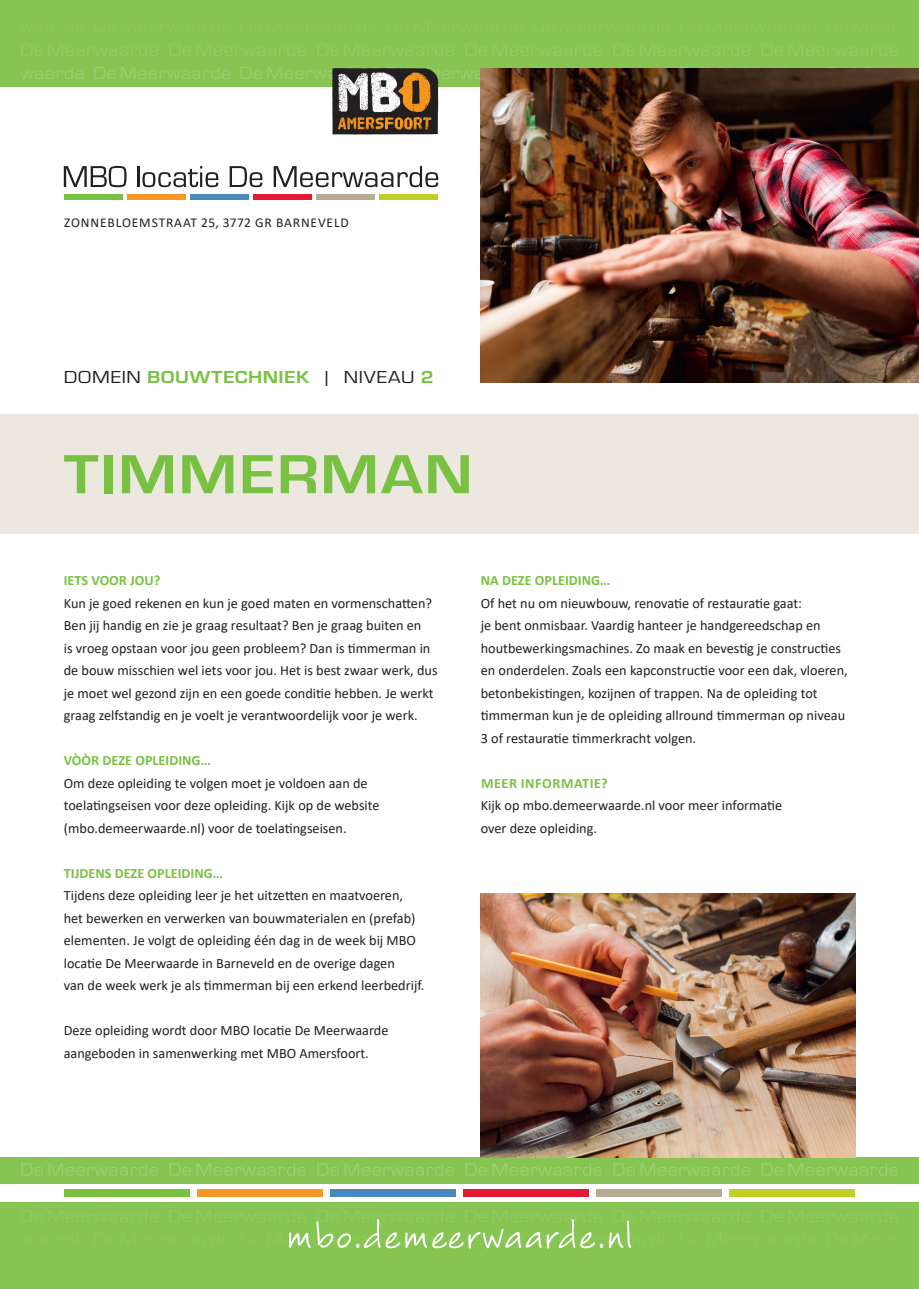
<style>
.page{position:relative;width:919px;height:1289px;background:#fff}
.page>*{position:absolute;margin:0;border:0;box-sizing:border-box;transform-origin:0 0}
.t1{font:64.2px "V Hand Medium";letter-spacing:.05em;color:#fff;scale:.9 1}
.t2{font:700 57px "Eurostile";letter-spacing:.025em;color:#79c142;scale:1.15 1}
.t3{font:18px "Eurostile";letter-spacing:.025em;color:#231f20;scale:1.15 1}
.t4{font:14.25px/22.5px "Calibri";color:#231f20}
.t5{font:700 14.25px "Calibri";color:#79c142}
.t6{font:700 14.25px "Calibri";letter-spacing:.04em;color:#79c142}
.t7{font:13.5px "Calibri";letter-spacing:.065em;color:#231f20}
.s1{font-weight:700;color:#79c142}
</style>
<div class="page">
<div style="left:0;top:415px;width:918px;height:119px;background:#ece8e0"></div>
<div style="left:0;top:0;width:918px;height:86px;background:#86c551"></div>
<svg style="left:21px;top:44px;width:876px;height:12px"></svg>
<svg style="left:24px;top:30px;width:865px;height:2px"></svg>
<div style="left:0;top:1157px;width:918px;height:131px;background:#86c551"></div>
<svg style="left:27px;top:1234px;width:841px;height:4px"></svg>
<svg style="left:22px;top:1210px;width:875px;height:12px"></svg>
<svg style="left:21px;top:1163px;width:876px;height:12px"></svg>
<div style="left:0;top:1184px;width:918px;height:17px;background:#fff"></div>
<div style="left:64px;top:1189px;width:125px;height:8px;background:#79c142"></div>
<div style="left:197px;top:1189px;width:125px;height:8px;background:#f79727"></div>
<div style="left:330px;top:1189px;width:125px;height:8px;background:#4a89be"></div>
<div style="left:463px;top:1189px;width:126px;height:8px;background:#e51836"></div>
<div style="left:596px;top:1189px;width:126px;height:8px;background:#b8ab95"></div>
<div style="left:729px;top:1189px;width:126px;height:8px;background:#c1ce23"></div>
<div style="left:64px;top:194px;width:59px;height:5px;background:#79c142"></div>
<div style="left:127px;top:194px;width:59px;height:5px;background:#f79727"></div>
<div style="left:190px;top:194px;width:59px;height:5px;background:#4a89be"></div>
<div style="left:253px;top:194px;width:59px;height:5px;background:#e51836"></div>
<div style="left:316px;top:194px;width:59px;height:5px;background:#b8ab95"></div>
<div style="left:379px;top:194px;width:59px;height:5px;background:#c1ce23"></div>
<svg style="left:64px;top:166px;width:62px;height:21px"></svg>
<hr style="left:137px;top:166px;width:2px;height:21px;background:#231f20">
<svg style="left:142px;top:166px;width:76px;height:21px"></svg>
<svg style="left:230px;top:166px;width:32px;height:21px"></svg>
<svg style="left:274px;top:166px;width:164px;height:21px"></svg>
<img style="left:480px;top:893px;width:375px;height:264px">
<img style="left:480px;top:68px;width:438px;height:315px">
<svg style="left:20px;top:67px;width:878px;height:67px"></svg>
<p class="t7" style="left:64px;top:213px;width:286px">ZONNEBLOEMSTRAAT 25, 3772 GR BARNEVELD</p>
<p class="t3" style="left:64px;top:365px;width:323px">DOMEIN <span class="s1">BOUWTECHNIEK</span> | NIVEAU <span class="s1">2</span></p>
<h2 class="t2" style="left:64px;top:433px;width:357px">TIMMERMAN</h2>
<p class="t5" style="left:64px;top:570px;width:98px">IETS VOOR JOU?</p>
<p class="t4" style="left:64px;top:591px;width:375px">Kun je goed rekenen en kun je goed maten en vormenschatten?<br>Ben jij handig en zie je graag resultaat? Ben je graag buiten en<br>is vroeg opstaan voor jou geen probleem? Dan is timmerman in de bouw misschien wel iets voor jou. Het is best zwaar werk, dus je moet wel gezond zijn en een goede conditie hebben. Je werkt graag zelfstandig en je voelt je verantwoordelijk voor je werk.</p>
<p class="t5" style="left:64px;top:750px;width:148px">VÒÒR DEZE OPLEIDING…</p>
<p class="t4" style="left:64px;top:771px;width:317px">Om deze opleiding te volgen moet je voldoen aan de toelatingseisen voor deze opleiding. Kijk op de website (mbo.demeerwaarde.nl) voor de toelatingseisen.</p>
<p class="t5" style="left:64px;top:862px;width:161px">TIJDENS DEZE OPLEIDING…</p>
<p class="t4" style="left:64px;top:883px;width:362px">Tijdens deze opleiding leer je het uitzetten en maatvoeren, het bewerken en verwerken van bouwmaterialen en (prefab) elementen. Je volgt de opleiding één dag in de week bij MBO locatie De Meerwaarde in Barneveld en de overige dagen<br>van de week werk je als timmerman bij een erkend leerbedrijf.</p>
<p class="t4" style="left:64px;top:1018px;width:326px">Deze opleiding wordt door MBO locatie De Meerwaarde aangeboden in samenwerking met MBO Amersfoort.</p>
<p class="t5" style="left:480px;top:570px;width:131px">NA DEZE OPLEIDING…</p>
<p class="t4" style="left:480px;top:591px;width:368px">Of het nu om nieuwbouw, renovatie of restauratie gaat:<br>je bent onmisbaar. Vaardig hanteer je handgereedschap en houtbewerkingsmachines. Zo maak en bevestig je constructies en onderdelen. Zoals een kapconstructie voor een dak, vloeren, betonbekistingen, kozijnen of trappen. Na de opleiding tot timmerman kun je de opleiding allround timmerman op niveau 3 of restauratie timmerkracht volgen.</p>
<p class="t6" style="left:481px;top:772px;width:128px">MEER INFORMATIE?</p>
<p class="t4" style="left:480px;top:793px;width:303px">Kijk op mbo.demeerwaarde.nl voor meer informatie over deze opleiding.</p>
<h1 class="t1" style="left:287px;top:1207px;width:384px">mbo.demeerwaarde.nl</h1>
</div>
